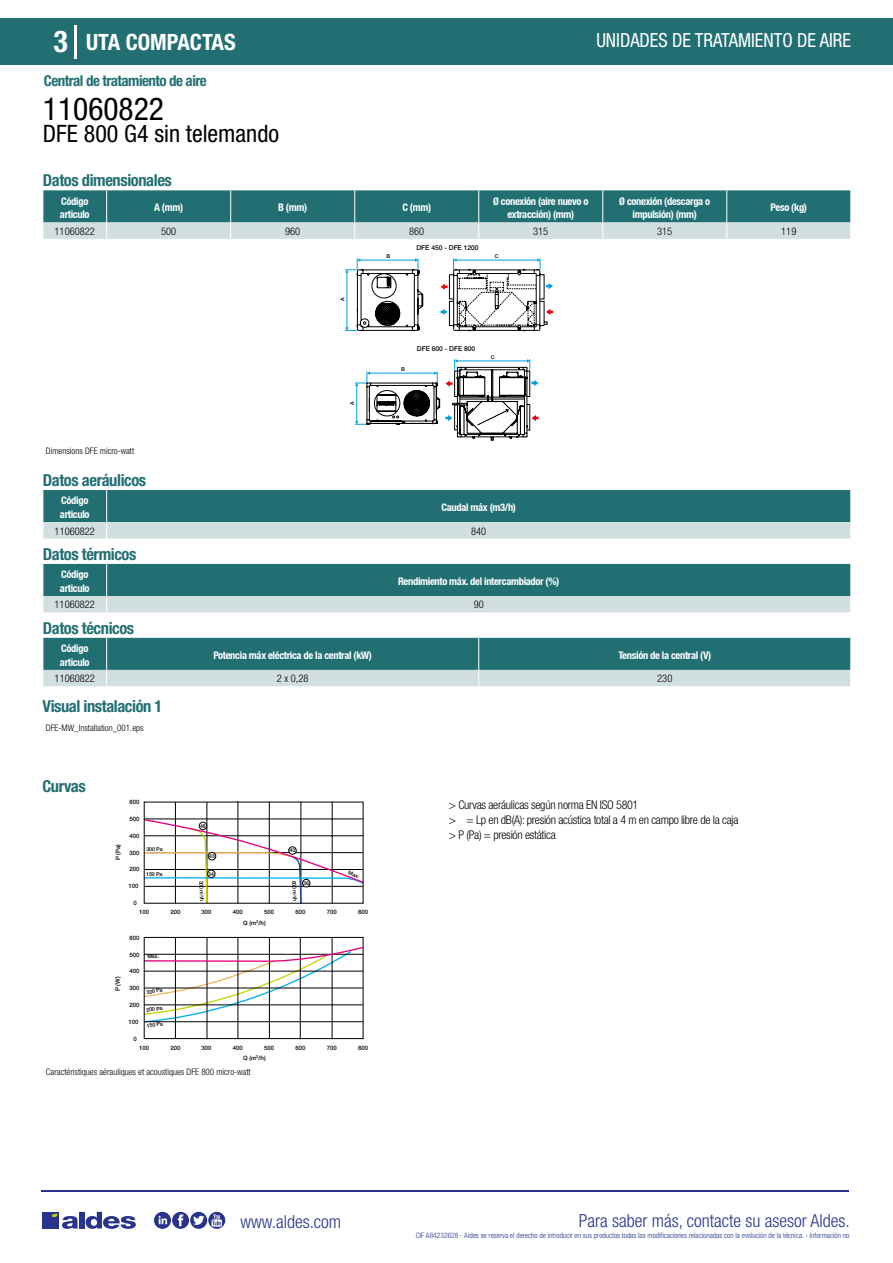
<style>
.page{position:relative;width:893px;height:1263px;background:#fff}
.page>*{position:absolute;margin:0;border:0;box-sizing:border-box;transform-origin:0 0}
.t1{font:condensed 31.5px "Helvetica Neue LT Std";color:#000}
.t2{font:700 condensed 30px "Helvetica Neue LT Std";color:#fff}
.t3{font:condensed 24px "Helvetica Neue LT Std";color:#000}
.t4{font:700 condensed 22.5px "Helvetica Neue LT Std";color:#fff}
.t5{font:condensed 19.5px "Helvetica Neue LT Std";color:#fff;scale:.95 1}
.t6{font:300 condensed 18px "Helvetica Neue";color:#28348b}
.t7{font:700 condensed 16.5px "Helvetica Neue LT Std";letter-spacing:-.025em;color:#226f73}
.t8{font:700 condensed 15px "Helvetica Neue LT Std";letter-spacing:-.035em;color:#226f73}
.t9{font:300 condensed 12px/15px "Helvetica Neue LT Std";letter-spacing:-.025em;color:#000}
.t10{font:700 condensed 10.5px/13.5px "Helvetica Neue";letter-spacing:-.03em;color:#fff}
.t11{font:300 condensed 10.5px "Helvetica Neue";color:#000}
.t12{font:300 condensed 9px "Helvetica Neue";color:#000}
.t13{font:300 condensed 7.5px "Helvetica Neue";color:#28348b}
.t14{font:500 6.75px "Helvetica Neue";color:#000}
.t15{font:500 6px "Helvetica Neue";color:#000}
.t16{font:500 5.4px "Helvetica Neue";color:#000}
.t17{font:500 5.25px "Helvetica Neue";letter-spacing:-.025em;color:#000}
</style>
<div class="page">
<div style="left:0;top:18px;width:893px;height:46px;background:#226f73"></div>
<hr style="left:74px;top:25px;width:2px;height:33px;background:#fff">
<hr style="left:41px;top:1190px;width:808px;height:1px;background:#28348b">
<svg style="left:154px;top:1212px;width:71px;height:17px"></svg>
<div style="left:42px;top:1212px;width:17px;height:16px;background:#28348b"></div>
<div style="left:79px;top:1212px;width:5px;height:16px;background:#28348b"></div>
<svg style="left:86px;top:1212px;width:50px;height:17px"></svg>
<svg style="left:52px;top:1213px;width:26px;height:16px"></svg>
<svg style="left:43px;top:190px;width:808px;height:49px;background:#61979a"></svg>
<svg style="left:345px;top:258px;width:208px;height:73px"></svg>
<svg style="left:355px;top:359px;width:184px;height:81px"></svg>
<svg style="left:43px;top:490px;width:808px;height:49px;background:#609699"></svg>
<svg style="left:43px;top:564px;width:808px;height:49px;background:#609699"></svg>
<svg style="left:43px;top:638px;width:808px;height:49px;background:#60979a"></svg>
<svg style="left:144px;top:801px;width:220px;height:238px"></svg>
<div style="left:199px;top:822px;width:8px;height:8px;background:#fff;border:1px solid #000;border-radius:50%"></div>
<div style="left:208px;top:852px;width:8px;height:8px;background:#fff;border:1px solid #000;border-radius:50%"></div>
<div style="left:207px;top:870px;width:8px;height:8px;background:#fff;border:1px solid #000;border-radius:50%"></div>
<div style="left:302px;top:879px;width:8px;height:8px;background:#fff;border:1px solid #000;border-radius:50%"></div>
<svg style="left:288px;top:846px;width:9px;height:9px"></svg>
<h2 class="t2" style="left:54px;top:24px;width:16px">3</h2>
<h3 class="t4" style="left:86px;top:28px;width:151px">UTA COMPACTAS</h3>
<h3 class="t5" style="left:596px;top:29px;width:270px">UNIDADES DE TRATAMIENTO DE AIRE</h3>
<h3 class="t8" style="left:44px;top:71px;width:164px">Central de tratamiento de aire</h3>
<h1 class="t1" style="left:43px;top:91px;width:122px">11060822</h1>
<h3 class="t3" style="left:43px;top:120px;width:238px">DFE 800 G4 sin telemando</h3>
<h3 class="t7" style="left:43px;top:170px;width:130px">Datos dimensionales</h3>
<p class="t10" style="left:60px;top:194px;width:31px">Código articulo</p>
<p class="t10" style="left:154px;top:201px;width:30px">A (mm)</p>
<p class="t10" style="left:278px;top:201px;width:30px">B (mm)</p>
<p class="t10" style="left:402px;top:201px;width:30px">C (mm)</p>
<p class="t10" style="left:493px;top:194px;width:97px;text-align:center">Ø conexión (aire nuevo o extracción) (mm)</p>
<p class="t10" style="left:619px;top:194px;width:92px;text-align:center">Ø conexión (descarga o impulsión) (mm)</p>
<p class="t10" style="left:771px;top:201px;width:38px">Peso (kg)</p>
<p class="t11" style="left:55px;top:225px;width:42px">11060822</p>
<p class="t11" style="left:161px;top:225px;width:17px">500</p>
<p class="t11" style="left:285px;top:225px;width:17px">960</p>
<p class="t11" style="left:409px;top:225px;width:17px">860</p>
<p class="t11" style="left:533px;top:225px;width:17px">315</p>
<p class="t11" style="left:657px;top:225px;width:17px">315</p>
<p class="t11" style="left:781px;top:225px;width:17px">119</p>
<p class="t14" style="left:416px;top:243px;width:64px">DFE 450 - DFE 1200</p>
<p class="t16" style="left:386px;top:253px;width:5px">B</p>
<p class="t16" style="left:495px;top:253px;width:5px">C</p>
<p class="t16" style="left:339px;top:301px;width:5px;rotate:-90deg">A</p>
<p class="t12" style="left:46px;top:446px;width:90px">Dimensions DFE micro-watt</p>
<p class="t16" style="left:349px;top:405px;width:5px;rotate:-90deg">A</p>
<p class="t16" style="left:401px;top:366px;width:5px">B</p>
<p class="t14" style="left:417px;top:345px;width:60px">DFE 600 - DFE 800</p>
<p class="t16" style="left:491px;top:353px;width:5px">C</p>
<h3 class="t7" style="left:43px;top:470px;width:105px">Datos aeráulicos</h3>
<p class="t10" style="left:60px;top:494px;width:31px">Código articulo</p>
<p class="t10" style="left:441px;top:500px;width:76px">Caudal máx (m3/h)</p>
<p class="t11" style="left:55px;top:525px;width:42px">11060822</p>
<p class="t11" style="left:471px;top:525px;width:17px">840</p>
<h3 class="t7" style="left:43px;top:544px;width:95px">Datos térmicos</h3>
<p class="t10" style="left:60px;top:568px;width:31px">Código articulo</p>
<p class="t10" style="left:398px;top:574px;width:163px">Rendimiento máx. del intercambiador (%)</p>
<p class="t11" style="left:55px;top:599px;width:42px">11060822</p>
<p class="t11" style="left:474px;top:599px;width:12px">90</p>
<h3 class="t7" style="left:43px;top:618px;width:93px">Datos técnicos</h3>
<p class="t10" style="left:60px;top:641px;width:31px">Código articulo</p>
<p class="t10" style="left:213px;top:648px;width:160px">Potencia máx eléctrica de la central (kW)</p>
<p class="t10" style="left:618px;top:648px;width:94px">Tensión de la central (V)</p>
<p class="t11" style="left:55px;top:673px;width:42px">11060822</p>
<p class="t11" style="left:277px;top:673px;width:33px">2 x 0,28</p>
<p class="t11" style="left:657px;top:673px;width:17px">230</p>
<h3 class="t7" style="left:43px;top:696px;width:122px">Visual instalación 1</h3>
<p class="t12" style="left:46px;top:723px;width:99px">DFE-MW_Installation_001.eps</p>
<h3 class="t7" style="left:43px;top:777px;width:45px">Curvas</h3>
<p class="t15" style="left:129px;top:798px;width:11px">600</p>
<p class="t15" style="left:129px;top:815px;width:11px">500</p>
<p class="t15" style="left:114px;top:860px;width:18px;rotate:-90deg">P (Pa)</p>
<p class="t15" style="left:129px;top:832px;width:11px">400</p>
<p class="t17" style="left:146px;top:846px;width:18px">300 Pa</p>
<p class="t15" style="left:129px;top:849px;width:11px">300</p>
<p class="t15" style="left:129px;top:866px;width:11px">200</p>
<p class="t17" style="left:146px;top:871px;width:18px">150 Pa</p>
<p class="t15" style="left:129px;top:882px;width:11px">100</p>
<p class="t15" style="left:134px;top:899px;width:5px">0</p>
<p class="t17" style="left:200px;top:823px;width:7px">48</p>
<p class="t17" style="left:209px;top:853px;width:7px">43</p>
<p class="t17" style="left:208px;top:870px;width:7px">34</p>
<p class="t17" style="left:204px;top:880px;width:22px;rotate:88deg">300 m<sup>3</sup>/h</p>
<p class="t17" style="left:289px;top:847px;width:7px">40</p>
<p class="t17" style="left:297px;top:880px;width:22px;rotate:87deg">600 m<sup>3</sup>/h</p>
<p class="t17" style="left:303px;top:880px;width:7px">36</p>
<p class="t17" style="left:349px;top:869px;width:13px;rotate:20deg">Max.</p>
<p class="t15" style="left:139px;top:908px;width:11px">100</p>
<p class="t15" style="left:170px;top:908px;width:11px">200</p>
<p class="t15" style="left:202px;top:908px;width:11px">300</p>
<p class="t15" style="left:233px;top:908px;width:11px">400</p>
<p class="t15" style="left:264px;top:908px;width:11px">500</p>
<p class="t15" style="left:295px;top:908px;width:11px">600</p>
<p class="t15" style="left:327px;top:908px;width:11px">700</p>
<p class="t15" style="left:358px;top:908px;width:11px">800</p>
<p class="t15" style="left:114px;top:991px;width:16px;rotate:-90deg">P (W)</p>
<p class="t15" style="left:129px;top:934px;width:11px">600</p>
<p class="t15" style="left:129px;top:951px;width:11px">500</p>
<p class="t15" style="left:129px;top:967px;width:11px">400</p>
<p class="t17" style="left:147px;top:953px;width:13px">Max.</p>
<p class="t15" style="left:129px;top:984px;width:11px">300</p>
<p class="t17" style="left:146px;top:989px;width:18px;rotate:-9deg">300 Pa</p>
<p class="t15" style="left:129px;top:1001px;width:11px">200</p>
<p class="t17" style="left:146px;top:1007px;width:18px;rotate:-6deg">200 Pa</p>
<p class="t17" style="left:146px;top:1023px;width:18px;rotate:-9deg">150 Pa</p>
<p class="t15" style="left:129px;top:1018px;width:11px">100</p>
<p class="t15" style="left:134px;top:1035px;width:5px">0</p>
<p class="t15" style="left:243px;top:919px;width:24px">Q (m<sup>3</sup>/h)</p>
<p class="t15" style="left:139px;top:1044px;width:11px">100</p>
<p class="t15" style="left:170px;top:1044px;width:11px">200</p>
<p class="t15" style="left:202px;top:1044px;width:11px">300</p>
<p class="t15" style="left:233px;top:1044px;width:11px">400</p>
<p class="t15" style="left:264px;top:1044px;width:11px">500</p>
<p class="t15" style="left:295px;top:1044px;width:11px">600</p>
<p class="t15" style="left:327px;top:1044px;width:11px">700</p>
<p class="t15" style="left:358px;top:1044px;width:11px">800</p>
<p class="t15" style="left:243px;top:1054px;width:24px">Q (m<sup>3</sup>/h)</p>
<p class="t12" style="left:46px;top:1067px;width:206px">Caractéristiques aérauliques et acoustiques DFE 800 micro-watt</p>
<p class="t9" style="left:449px;top:797px;width:291px">&gt; Curvas aeráulicas según norma EN ISO 5801<br>&gt; = Lp en dB(A): presión acústica total a 4 m en campo libre de la caja &gt; P (Pa) = presión estática</p>
<h3 class="t6" style="left:240px;top:1211px;width:102px">www.aldes.com</h3>
<h3 class="t6" style="left:579px;top:1211px;width:272px">Para saber más, contacte su asesor Aldes.</h3>
<p class="t13" style="left:416px;top:1230px;width:435px">CIF A84232628 - Aldes se reserva el derecho de introducir en sus productos todas las modificaciones relacionadas con la evolución de la técnica. - Información no</p>
</div>
